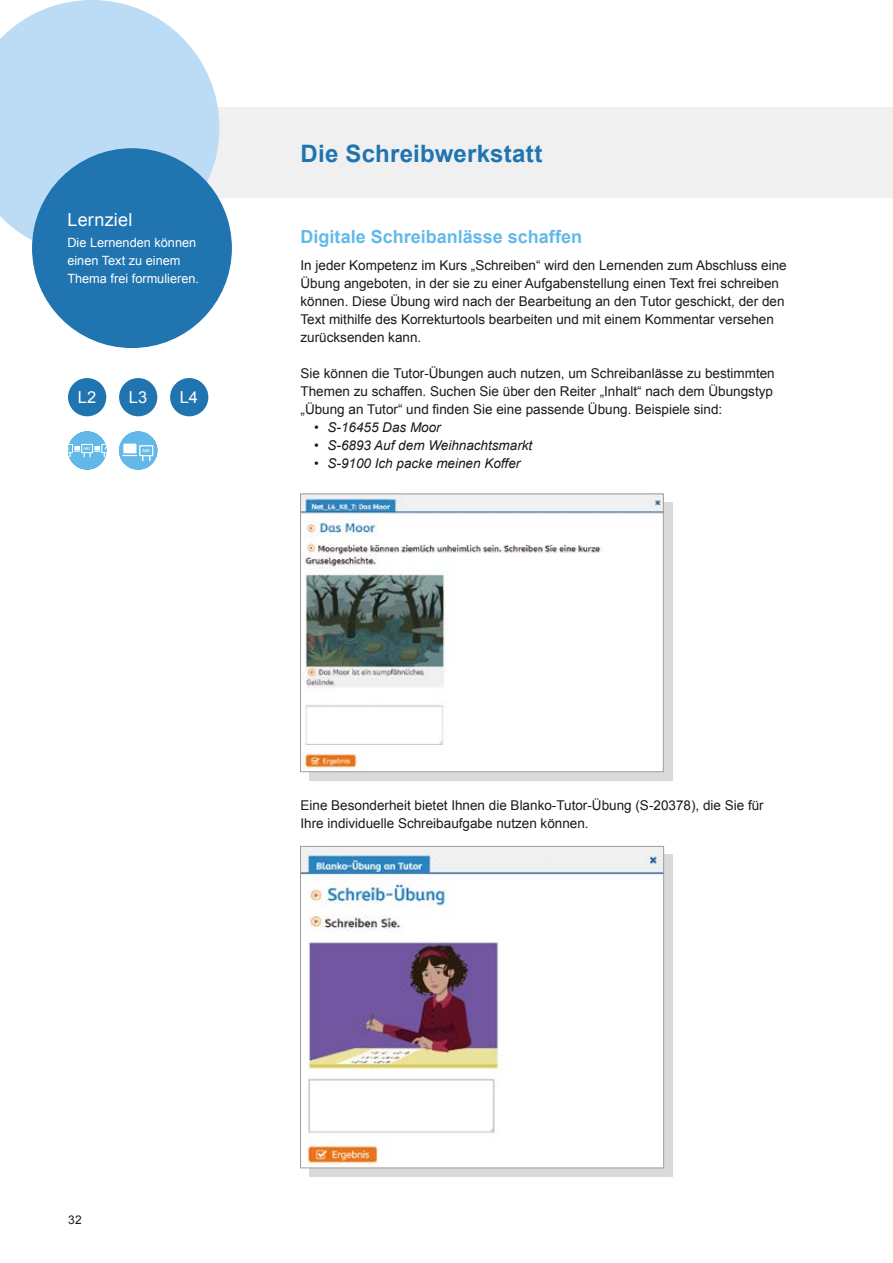
<style>
.page{position:relative;width:893px;height:1263px;background:#fff}
.page>*{position:absolute;margin:0;border:0;box-sizing:border-box;transform-origin:0 0}
.t1{font:700 24px "Arial";letter-spacing:.01em;color:#2074af}
.t2{font:700 18px "Arial";color:#62b9e9}
.t3{font:18px "Arial";letter-spacing:.015em;color:#fff}
.t4{font:16.5px "Arial";color:#fff}
.t5{font:13.5px/18px "Arial";color:#1a1a18}
.t6{font:italic 13.5px "Arial";color:#1a1a18}
.t7{font:12.75px/18px "Arial";color:#fff}
.t8{font:12px "Arial";color:#1a1a18}
</style>
<div class="page">
<svg style="left:68px;top:431px;width:38px;height:38px"></svg>
<svg style="left:119px;top:431px;width:38px;height:39px"></svg>
<div style="left:309px;top:502px;width:363px;height:278px;background:#dadada"></div>
<div style="left:309px;top:855px;width:363px;height:322px;background:#dadada"></div>
<img style="left:302px;top:496px;width:360px;height:274px">
<div style="left:300px;top:494px;width:364px;height:278px;border:1px solid #9c9d9d"></div>
<img style="left:302px;top:848px;width:360px;height:318px">
<div style="left:300px;top:846px;width:364px;height:322px;border:1px solid #9c9d9d"></div>
<div style="left:0;top:107px;width:893px;height:90px;background:#f0f0f1"></div>
<svg style="left:0;top:0;width:219px;height:240px;background:#c4e0f6"></svg>
<div style="left:32px;top:148px;width:200px;height:200px;background:#2074af;border-radius:50%"></div>
<div style="left:68px;top:378px;width:38px;height:38px;background:#2074af;border-radius:50%"></div>
<div style="left:119px;top:378px;width:38px;height:38px;background:#2074af;border-radius:50%"></div>
<div style="left:170px;top:378px;width:38px;height:38px;background:#2074af;border-radius:50%"></div>
<h2 class="t3" style="left:68px;top:208px;width:66px">Lernziel</h2>
<p class="t7" style="left:67px;top:234px;width:133px">Die Lernenden können einen Text zu einem<br>Thema frei formulieren.</p>
<p class="t4" style="left:78px;top:387px;width:20px">L2</p>
<p class="t4" style="left:129px;top:387px;width:20px">L3</p>
<p class="t4" style="left:180px;top:387px;width:20px">L4</p>
<h1 class="t1" style="left:300px;top:138px;width:243px">Die Schreibwerkstatt</h1>
<h2 class="t2" style="left:300px;top:225px;width:283px">Digitale Schreibanlässe schaffen</h2>
<p class="t5" style="left:300px;top:256px;width:488px">In jeder Kompetenz im Kurs „Schreiben“ wird den Lernenden zum Abschluss eine Ü bung angeboten, in der sie zu einer Aufgabenstellung einen Text frei schreiben können. Diese Ü bung wird nach der Bearbeitung an den Tutor geschickt, der den Text mithilfe des Korrekturtools bearbeiten und mit einem Kommentar versehen zurücksenden kann.</p>
<p class="t5" style="left:300px;top:364px;width:476px">Sie können die Tutor-Ü bungen auch nutzen, um Schreibanlässe zu bestimmten<br>Themen zu schaffen. Suchen Sie über den Reiter „Inhalt“ nach dem Ü bungstyp „Übung an Tutor“ und finden Sie eine passende Übung. Beispiele sind:</p>
<p class="t6" style="left:314px;top:419px;width:128px">• S-16455 Das Moor</p>
<p class="t6" style="left:314px;top:436px;width:220px">• S-6893 Auf dem Weihnachtsmarkt</p>
<p class="t6" style="left:314px;top:454px;width:208px">• S-9100 Ich packe meinen Koffer</p>
<p class="t5" style="left:300px;top:796px;width:465px">Eine Besonderheit bietet Ihnen die Blanko-Tutor-Übung (S-20378), die Sie für<br>Ihre individuelle Schreibaufgabe nutzen können.</p>
<p class="t8" style="left:68px;top:1212px;width:15px">32</p>
</div>
